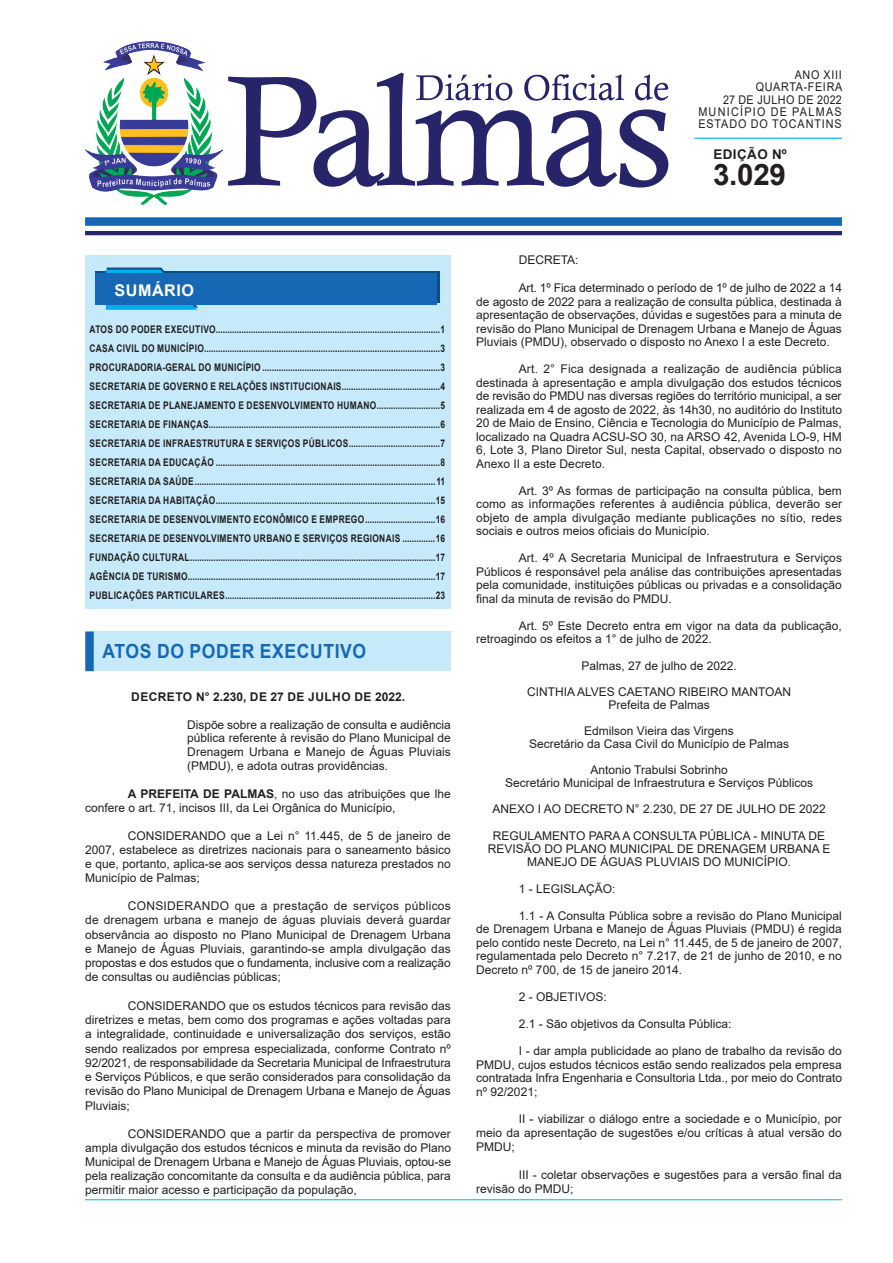
<style>
.page{position:relative;width:893px;height:1263px;background:#fff}
.page>*{position:absolute;margin:0;border:0;box-sizing:border-box;transform-origin:0 0}
.t1{font:700 29.55px "Arial";color:#231f20}
.t2{font:700 19.5px "Arial";letter-spacing:.035em;color:#1768b4;scale:.9 1}
.t3{font:700 16.2px "Arial";letter-spacing:.035em;color:#fff}
.t4{font:700 13.35px "Arial";letter-spacing:.035em;color:#231f20}
.t5{font:12px/13.5px "Arial";color:#231f20;text-align:justify}
.t6{font:12px/12.3px "Arial";letter-spacing:.065em;color:#231f20;text-align:right;scale:.9 1}
.t7{font:700 12px "Arial";letter-spacing:.035em;color:#231f20}
.t8{font:700 10.5px/19px "Arial";letter-spacing:.035em;color:#231f20;text-align:justify;scale:.8 1}
.s1{font-weight:700}
</style>
<div class="page">
<div style="left:85px;top:256px;width:366px;height:353px;background:#c6eafa"></div>
<div style="left:85px;top:217px;width:757px;height:9px;background:#1768b4"></div>
<hr style="left:85px;top:231px;width:757px;height:4px;background:#28246a">
<hr style="left:694px;top:138px;width:148px;height:1px;background:#00aeef">
<svg style="left:228px;top:73px;width:440px;height:115px"></svg>
<svg style="left:96px;top:272px;width:344px;height:31px"></svg>
<svg style="left:106px;top:268px;width:92px;height:42px"></svg>
<div style="left:96px;top:274px;width:341px;height:31px;background:#1768b4"></div>
<img style="left:85px;top:41px;width:138px;height:164px">
<hr style="left:85px;top:1199px;width:757px;height:1px;background:#00aeef">
<div style="left:90px;top:631px;width:365px;height:40px;background:#c6eafa"></div>
<div style="left:85px;top:631px;width:9px;height:40px;background:#1768b4"></div>
<div style="left:451px;top:631px;width:8px;height:40px;background:#fff"></div>
<p class="t6" style="left:698px;top:69px;width:162px">ANO XIII<br>QUARTA-FEIRA<br>27 DE JULHO DE 2022<br>MUNICÍPIO DE PALMAS<br>ESTADO DO TOCANTINS</p>
<h1 class="t1" style="left:713px;top:154px;width:74px">3.029</h1>
<p class="t4" style="left:713px;top:145px;width:75px">EDIÇÃO Nº</p>
<h3 class="t3" style="left:114px;top:279px;width:81px">SUMÁRIO</h3>
<p class="t8" style="left:90px;top:319px;width:446px">ATOS DO PODER EXECUTIVO................................................................................................1<br>CASA CIVIL DO MUNICÍPIO.....................................................................................................3<br>PROCURADORIA-GERAL DO MUNICÍPIO ............................................................................3<br>SECRETARIA DE GOVERNO E RELAÇÕES INSTITUCIONAIS..........................................4<br>SECRETARIA DE PLANEJAMENTO E DESENVOLVIMENTO HUMANO...........................5<br>SECRETARIA DE FINANÇAS...................................................................................................6<br>SECRETARIA DE INFRAESTRUTURA E SERVIÇOS PÚBLICOS.......................................7<br>SECRETARIA DA EDUCAÇÃO ................................................................................................8<br>SECRETARIA DA SAÚDE.......................................................................................................11<br>SECRETARIA DA HABITAÇÃO..............................................................................................15<br>SECRETARIA DE DESENVOLVIMENTO ECONÔMICO E EMPREGO..............................16<br>SECRETARIA DE DESENVOLVIMENTO URBANO E SERVIÇOS REGIONAIS ..............16<br>FUNDAÇÃO CULTURAL.........................................................................................................17<br>AGÊNCIA DE TURISMO..........................................................................................................17<br>PUBLICAÇÕES PARTICULARES..........................................................................................23</p>
<h2 class="t2" style="left:103px;top:638px;width:294px">ATOS DO PODER EXECUTIVO</h2>
<p class="t7" style="left:131px;top:688px;width:275px">DECRETO N° 2.230, DE 27 DE JULHO DE 2022.</p>
<p class="t5" style="left:187px;top:717px;width:265px;line-height:14px">Dispõe sobre a realização de consulta e audiência pública referente à revisão do Plano Municipal de Drenagem Urbana e Manejo de Águas Pluviais (PMDU), e adota outras providências.</p>
<p class="t5" style="left:85px;top:787px;width:367px;line-height:14px;text-indent:43px"><span class="s1">A PREFEITA DE PALMAS</span>, no uso das atribuições que lhe confere o art. 71, incisos III, da Lei Orgânica do Município,</p>
<p class="t5" style="left:85px;top:829px;width:367px;line-height:14px;text-indent:43px">CONSIDERANDO que a Lei n° 11.445, de 5 de janeiro de 2007, estabelece as diretrizes nacionais para o saneamento básico e que, portanto, aplica-se aos serviços dessa natureza prestados no Município de Palmas;</p>
<p class="t5" style="left:85px;top:899px;width:367px;line-height:14.2px;text-indent:43px">CONSIDERANDO que a prestação de serviços públicos de drenagem urbana e manejo de águas pluviais deverá guardar observância ao disposto no Plano Municipal de Drenagem Urbana e Manejo de Águas Pluviais, garantindo-se ampla divulgação das propostas e dos estudos que o fundamenta, inclusive com a realização de consultas ou audiências públicas;</p>
<p class="t5" style="left:85px;top:998px;width:367px;line-height:14.2px;text-indent:43px">CONSIDERANDO que os estudos técnicos para revisão das diretrizes e metas, bem como dos programas e ações voltadas para a integralidade, continuidade e universalização dos serviços, estão sendo realizados por empresa especializada, conforme Contrato nº 92/2021, de responsabilidade da Secretaria Municipal de Infraestrutura e Serviços Públicos, e que serão considerados para consolidação da revisão do Plano Municipal de Drenagem Urbana e Manejo de Águas Pluviais;</p>
<p class="t5" style="left:85px;top:1127px;width:367px;line-height:14.1px;text-indent:43px">CONSIDERANDO que a partir da perspectiva de promover ampla divulgação dos estudos técnicos e minuta da revisão do Plano Municipal de Drenagem Urbana e Manejo de Águas Pluviais, optou-se pela realização concomitante da consulta e da audiência pública, para permitir maior acesso e participação da população,</p>
<p class="t5" style="left:519px;top:253px;width:61px">DECRETA:</p>
<p class="t5" style="left:476px;top:281px;width:367px;text-indent:43px">Art. 1º Fica determinado o período de 1º de julho de 2022 a 14 de agosto de 2022 para a realização de consulta pública, destinada à apresentação de observações, dúvidas e sugestões para a minuta de revisão do Plano Municipal de Drenagem Urbana e Manejo de Águas Pluviais (PMDU), observado o disposto no Anexo I a este Decreto.</p>
<p class="t5" style="left:476px;top:362px;width:367px;text-indent:43px">Art. 2° Fica designada a realização de audiência pública destinada à apresentação e ampla divulgação dos estudos técnicos de revisão do PMDU nas diversas regiões do território municipal, a ser realizada em 4 de agosto de 2022, às 14h30, no auditório do Instituto 20 de Maio de Ensino, Ciência e Tecnologia do Município de Palmas, localizado na Quadra ACSU-SO 30, na ARSO 42, Avenida LO-9, HM 6, Lote 3, Plano Diretor Sul, nesta Capital, observado o disposto no Anexo II a este Decreto.</p>
<p class="t5" style="left:476px;top:484px;width:367px;text-indent:43px">Art. 3º As formas de participação na consulta pública, bem como as informações referentes à audiência pública, deverão ser objeto de ampla divulgação mediante publicações no sítio, redes sociais e outros meios oficiais do Município.</p>
<p class="t5" style="left:476px;top:551px;width:367px;text-indent:43px">Art. 4º A Secretaria Municipal de Infraestrutura e Serviços Públicos é responsável pela análise das contribuições apresentadas pela comunidade, instituições públicas ou privadas e a consolidação final da minuta de revisão do PMDU.</p>
<p class="t5" style="left:476px;top:619px;width:367px;text-indent:43px">Art. 5º Este Decreto entra em vigor na data da publicação, retroagindo os efeitos a 1° de julho de 2022.</p>
<p class="t5" style="left:527px;top:652px;width:266px;line-height:26.1px;text-align:center">Palmas, 27 de julho de 2022.<br>CINTHIA ALVES CAETANO RIBEIRO MANTOAN</p>
<p class="t5" style="left:584px;top:691px;width:151px;line-height:26.1px;text-align:center">Prefeita de Palmas<br>Edmilson Vieira das Virgens</p>
<p class="t5" style="left:529px;top:731px;width:262px;line-height:26.1px;text-align:center">Secretário da Casa Civil do Município de Palmas<br>Antonio Trabulsi Sobrinho</p>
<p class="t5" style="left:492px;top:770px;width:335px;line-height:26.1px;text-align:center">Secretário Municipal de Infraestrutura e Serviços Públicos<br>ANEXO I AO DECRETO N° 2.230, DE 27 DE JULHO DE 2022</p>
<p class="t5" style="left:488px;top:829px;width:344px;line-height:13px;text-align:center">REGULAMENTO PARA A CONSULTA PÚBLICA - MINUTA DE<br>REVISÃO DO PLANO MUNICIPAL DE DRENAGEM URBANA E<br>MANEJO DE ÁGUAS PLUVIAIS DO MUNICÍPIO.</p>
<p class="t5" style="left:519px;top:882px;width:98px">1 - LEGISLAÇÃO:</p>
<p class="t5" style="left:476px;top:909px;width:367px;text-indent:43px">1.1 - A Consulta Pública sobre a revisão do Plano Municipal de Drenagem Urbana e Manejo de Águas Pluviais (PMDU) é regida pelo contido neste Decreto, na Lei n° 11.445, de 5 de janeiro de 2007, regulamentada pelo Decreto n° 7.217, de 21 de junho de 2010, e no Decreto nº 700, de 15 de janeiro 2014.</p>
<p class="t5" style="left:519px;top:990px;width:90px">2 - OBJETIVOS:</p>
<p class="t5" style="left:519px;top:1017px;width:214px">2.1 - São objetivos da Consulta Pública:</p>
<p class="t5" style="left:476px;top:1044px;width:367px;text-indent:43px">I - dar ampla publicidade ao plano de trabalho da revisão do PMDU, cujos estudos técnicos estão sendo realizados pela empresa contratada Infra Engenharia e Consultoria Ltda., por meio do Contrato nº 92/2021;</p>
<p class="t5" style="left:476px;top:1112px;width:367px;line-height:14px;text-indent:43px">II - viabilizar o diálogo entre a sociedade e o Município, por meio da apresentação de sugestões e/ou críticas à atual versão do PMDU;</p>
<p class="t5" style="left:476px;top:1167px;width:367px;line-height:14px;text-indent:43px">III - coletar observações e sugestões para a versão final da revisão do PMDU;</p>
</div>
